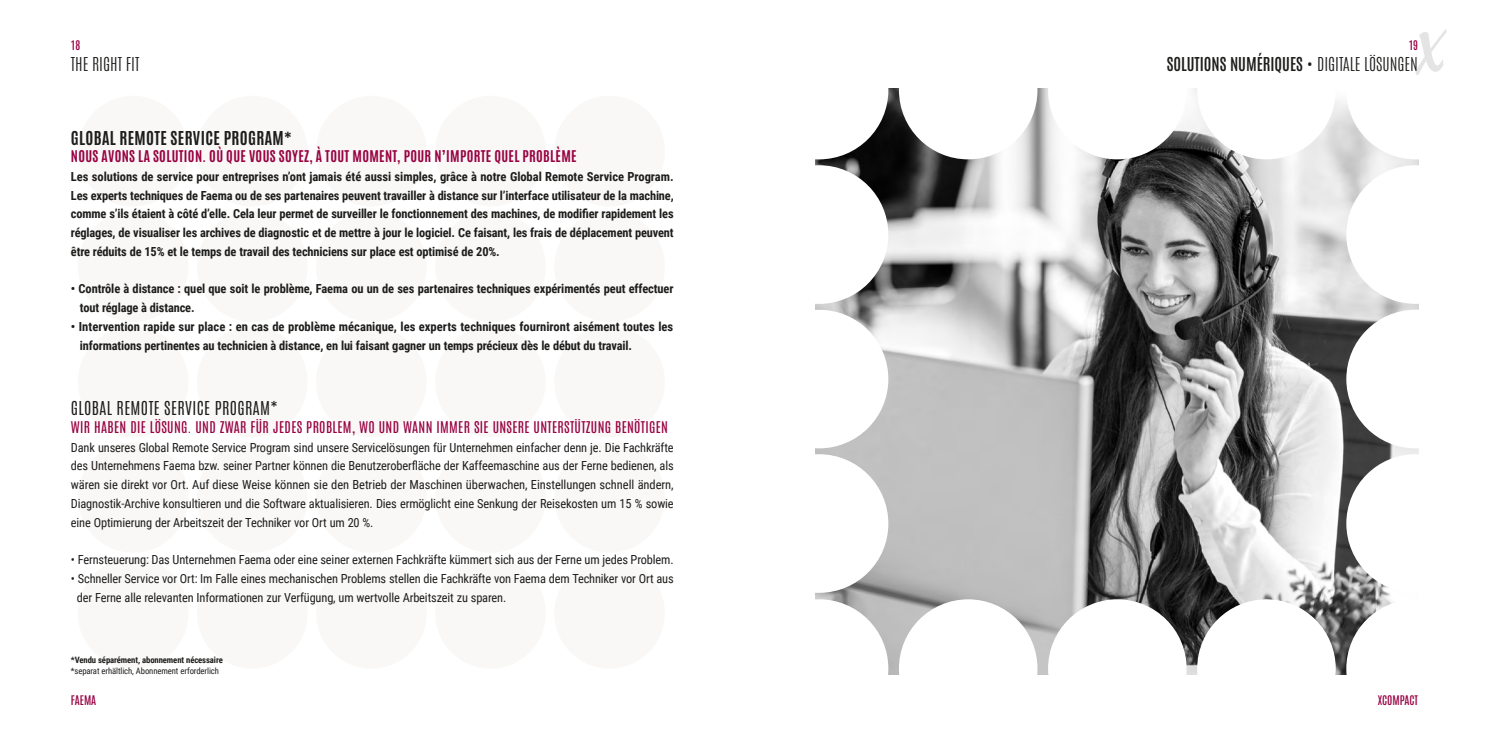
<style>
.page{position:relative;width:1489px;height:745px;background:#fff}
.page>*{position:absolute;margin:0;border:0;box-sizing:border-box;transform-origin:0 0}
.t1{font:600 16.25px "Antonio";color:#1d1d1b}
.t2{font:700 16.25px "Antonio";letter-spacing:.025em;color:#1d1d1b}
.t3{font:300 16.25px "Antonio";letter-spacing:.025em;color:#1d1d1b}
.t4{font:100 16.25px "Antonio";color:#1d1d1b}
.t5{font:13.75px "Antonio";letter-spacing:.025em;color:#980242}
.t6{font:700 13.75px "Antonio";letter-spacing:.025em;color:#980242}
.t7{font:700 12.5px/18.8px "Roboto Condensed";letter-spacing:-.01em;color:#1d1d1b}
.t8{font:12.5px/18.8px "Roboto Condensed";letter-spacing:-.01em;color:#1d1d1b;text-align:justify}
.t9{font:500 11.25px "Antonio";color:#980242}
.t10{font:8.75px "Roboto Condensed";letter-spacing:-.01em;color:#1d1d1b}
.t11{font:700 8.75px "Roboto Condensed";letter-spacing:-.01em;color:#1d1d1b}
.s1{font-weight:100}
</style>
<div class="page">
<svg style="left:815px;top:30px;width:632px;height:645px"></svg>
<svg style="left:1415px;top:29px;width:31px;height:46px"></svg>
<p class="t9" style="left:71px;top:37px;width:11px">18</p>
<p class="t9" style="left:1408px;top:37px;width:11px">19</p>
<h1 class="t4" style="left:71px;top:53px;width:70px">THE RIGHT FIT</h1>
<h1 class="t2" style="left:71px;top:126px;width:222px">GLOBAL REMOTE SERVICE PROGRAM*</h1>
<p class="t6" style="left:71px;top:146px;width:507px">NOUS AVONS LA SOLUTION. OÙ QUE VOUS SOYEZ, À TOUT MOMENT, POUR N’IMPORTE QUEL PROBLÈME</p>
<p class="t7" style="left:71px;top:166px;width:604px;text-align:justify">Les solutions de service pour entreprises n’ont jamais été aussi simples, grâce à notre Global Remote Service Program.<br>Les experts techniques de Faema ou de ses partenaires peuvent travailler à distance sur l’interface utilisateur de la machine, comme s’ils étaient à côté d’elle. Cela leur permet de surveiller le fonctionnement des machines, de modifier rapidement les réglages, de visualiser les archives de diagnostic et de mettre à jour le logiciel. Ce faisant, les frais de déplacement peuvent être réduits de 15% et le temps de travail des techniciens sur place est optimisé de 20%.</p>
<p class="t7" style="left:80px;top:279px;width:595px;text-indent:-9px">• Contrôle à distance : quel que soit le problème, Faema ou un de ses partenaires techniques expérimentés peut effectuer tout réglage à distance.</p>
<p class="t7" style="left:80px;top:316px;width:595px;text-indent:-9px">• Intervention rapide sur place : en cas de problème mécanique, les experts techniques fourniront aisément toutes les informations pertinentes au technicien à distance, en lui faisant gagner un temps précieux dès le début du travail.</p>
<h1 class="t3" style="left:71px;top:396px;width:208px">GLOBAL REMOTE SERVICE PROGRAM*</h1>
<p class="t5" style="left:71px;top:417px;width:598px">WIR HABEN DIE LÖSUNG. UND ZWAR FÜR JEDES PROBLEM, WO UND WANN IMMER SIE UNSERE UNTERSTÜTZUNG BENÖTIGEN</p>
<p class="t8" style="left:71px;top:437px;width:604px">Dank unseres Global Remote Service Program sind unsere Servicelösungen für Unternehmen einfacher denn je. Die Fachkräfte des Unternehmens Faema bzw. seiner Partner können die Benutzeroberfläche der Kaffeemaschine aus der Ferne bedienen, als wären sie direkt vor Ort. Auf diese Weise können sie den Betrieb der Maschinen überwachen, Einstellungen schnell ändern, Diagnostik-Archive konsultieren und die Software aktualisieren. Dies ermöglicht eine Senkung der Reisekosten um 15 % sowie eine Optimierung der Arbeitszeit der Techniker vor Ort um 20 %.</p>
<p class="t8" style="left:71px;top:549px;width:604px">• Fernsteuerung: Das Unternehmen Faema oder eine seiner externen Fachkräfte kümmert sich aus der Ferne um jedes Problem.</p>
<p class="t8" style="left:77px;top:568px;width:598px;text-indent:-6px">• Schneller Service vor Ort: Im Falle eines mechanischen Problems stellen die Fachkräfte von Faema dem Techniker vor Ort aus der Ferne alle relevanten Informationen zur Verfügung, um wertvolle Arbeitszeit zu sparen.</p>
<p class="t11" style="left:71px;top:653px;width:153px">*Vendu séparément, abonnement nécessaire</p>
<p class="t10" style="left:71px;top:664px;width:149px">*separat erhältlich, Abonnement erforderlich</p>
<h1 class="t1" style="left:1166px;top:52px;width:253px">SOLUTIONS NUMÉRIQUES <span class="s1">• DIGITALE LÖSUNGEN</span></h1>
<p class="t9" style="left:71px;top:691px;width:27px">FAEMA</p>
<p class="t9" style="left:1377px;top:691px;width:42px">XCOMPACT</p>
</div>
